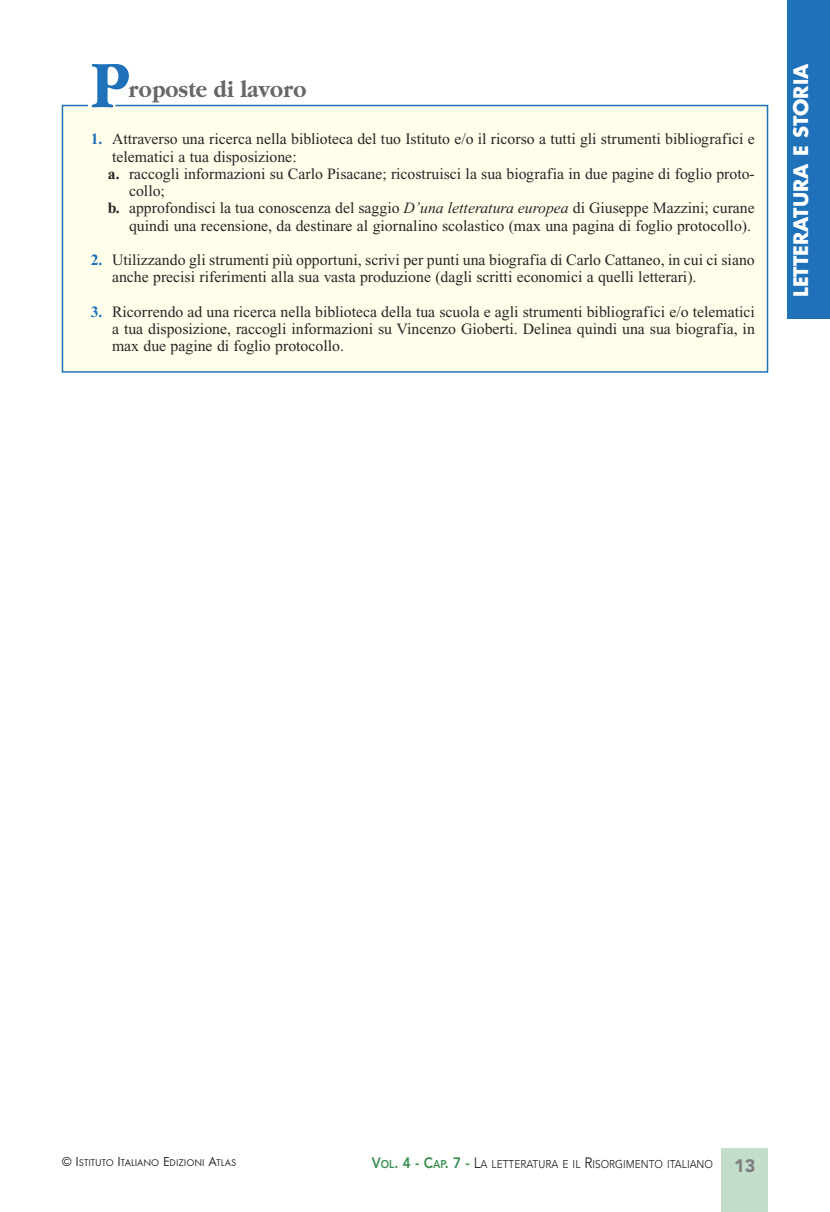
<style>
.page{position:relative;width:830px;height:1212px;background:#fff}
.page>*{position:absolute;margin:0;border:0;box-sizing:border-box;transform-origin:0 0}
.t1{font:700 69.15px "Garamond";color:#1f71b9;scale:.9 1}
.t2{font:700 24px "Garamond";color:#686768;scale:.9 1}
.t3{font:700 19.5px "Futura";color:#fff}
.t4{font:15.75px/17.2px "Times New Roman";color:#272627}
.t5{font:11.25px "Avenir";color:#272627;scale:.9 1}
.t6{font:10.2px "Futura T";color:#272627}
.s1{font-weight:700;color:#1f71b9}
.s2{font-weight:700}
.s3{font-style:italic}
.s4{font-size:13.5px}
.s5{font-weight:800;font-size:15px;color:#388f52}
.s6{font-weight:800;color:#388f52}
.s7{font-size:15px}
.s8{font-weight:900;font-size:18px;color:#7d7d7d}
</style>
<div class="page">
<div style="left:787px;top:0;width:42px;height:319px;background:#1f71b9"></div>
<div style="left:721px;top:1148px;width:46px;height:64px;background:#c3ddcb"></div>
<div style="left:61px;top:104px;width:707px;height:269px;background:#fffeea"></div>
<h1 class="t1" style="left:91px;top:43px;width:43px">P</h1>
<h2 class="t2" style="left:128px;top:75px;width:199px">roposte di lavoro</h2>
<p class="t4" style="left:91px;top:132px;width:665px"><span class="s1">1.</span> Attraverso una ricerca nella biblioteca del tuo Istituto e/o il ricorso a tutti gli strumenti bibliografici e</p>
<p class="t4" style="left:112px;top:149px;width:186px">telematici a tua disposizione:</p>
<p class="t4" style="left:108px;top:166px;width:648px"><span class="s2">a.</span> raccogli informazioni su Carlo Pisacane; ricostruisci la sua biografia in due pagine di foglio proto-</p>
<p class="t4" style="left:129px;top:184px;width:37px">collo;</p>
<p class="t4" style="left:108px;top:201px;width:648px"><span class="s2">b.</span> approfondisci la tua conoscenza del saggio <span class="s3">D’una letteratura europea</span> di Giuseppe Mazzini; curane</p>
<p class="t4" style="left:129px;top:218px;width:623px">quindi una recensione, da destinare al giornalino scolastico (max una pagina di foglio protocollo).</p>
<p class="t4" style="left:112px;top:253px;width:644px;text-indent:-21px"><span class="s1">2.</span> Utilizzando gli strumenti più opportuni, scrivi per punti una biografia di Carlo Cattaneo, in cui ci siano anche precisi riferimenti alla sua vasta produzione (dagli scritti economici a quelli letterari).</p>
<p class="t4" style="left:112px;top:304px;width:644px;text-align:justify;text-indent:-21px"><span class="s1">3.</span> Ricorrendo ad una ricerca nella biblioteca della tua scuola e agli strumenti bibliografici e/o telematici a tua disposizione, raccogli informazioni su Vincenzo Gioberti. Delinea quindi una sua biografia, in max due pagine di foglio protocollo.</p>
<p class="t3" style="left:791px;top:297px;width:235px;rotate:-90deg">LETTERATURA E STORIA</p>
<p class="t6" style="left:62px;top:1156px;width:176px"><span class="s4">© I</span>STITUTO <span class="s4">I</span>TALIANO <span class="s4">E</span>DIZIONI <span class="s4">A</span>TLAS</p>
<p class="t5" style="left:371px;top:1159px;width:428px"><span class="s5">V</span><span class="s6">OL</span><span class="s5">. 4 - C</span><span class="s6">AP</span><span class="s5">. 7 -</span> <span class="s7">L</span>A LETTERATURA E IL <span class="s7">R</span>ISORGIMENTO ITALIANO <span class="s8">13</span></p>
</div>
